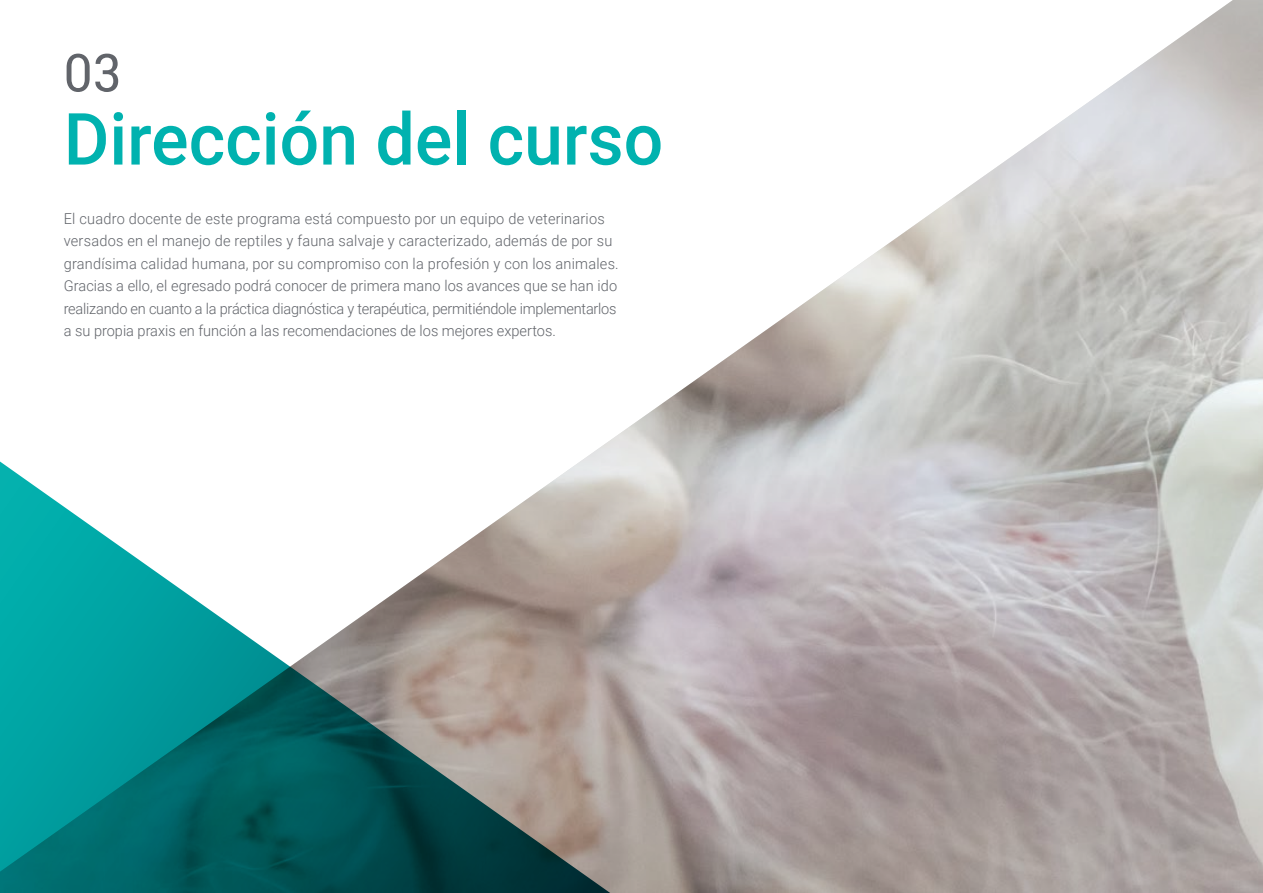
<style>
.page{position:relative;width:1263px;height:893px;background:#fff}
.page>*{position:absolute;margin:0;border:0;box-sizing:border-box;transform-origin:0 0}
.t1{font:500 72px "Roboto";color:#00b2af}
.t2{font:52.5px "Roboto";color:#61646a}
.t3{font:300 15px/22.5px "Roboto";letter-spacing:.005em;color:#61646a}
</style>
<div class="page">
<img style="left:602px;top:0;width:661px;height:893px">
<svg style="left:0;top:446px;width:640px;height:447px"></svg>
<h2 class="t2" style="left:64px;top:36px;width:59px">03</h2>
<h1 class="t1" style="left:64px;top:89px;width:601px">Dirección del curso</h1>
<p class="t3" style="left:64px;top:207px;width:556px">El cuadro docente de este programa está compuesto por un equipo de veterinarios versados en el manejo de reptiles y fauna salvaje y caracterizado, además de por su grandísima calidad humana, por su compromiso con la profesión y con los animales.<br>Gracias a ello, el egresado podrá conocer de primera mano los avances que se han ido realizando en cuanto a la práctica diagnóstica y terapéutica, permitiéndole implementarlos a su propia praxis en función a las recomendaciones de los mejores expertos.</p>
</div>
